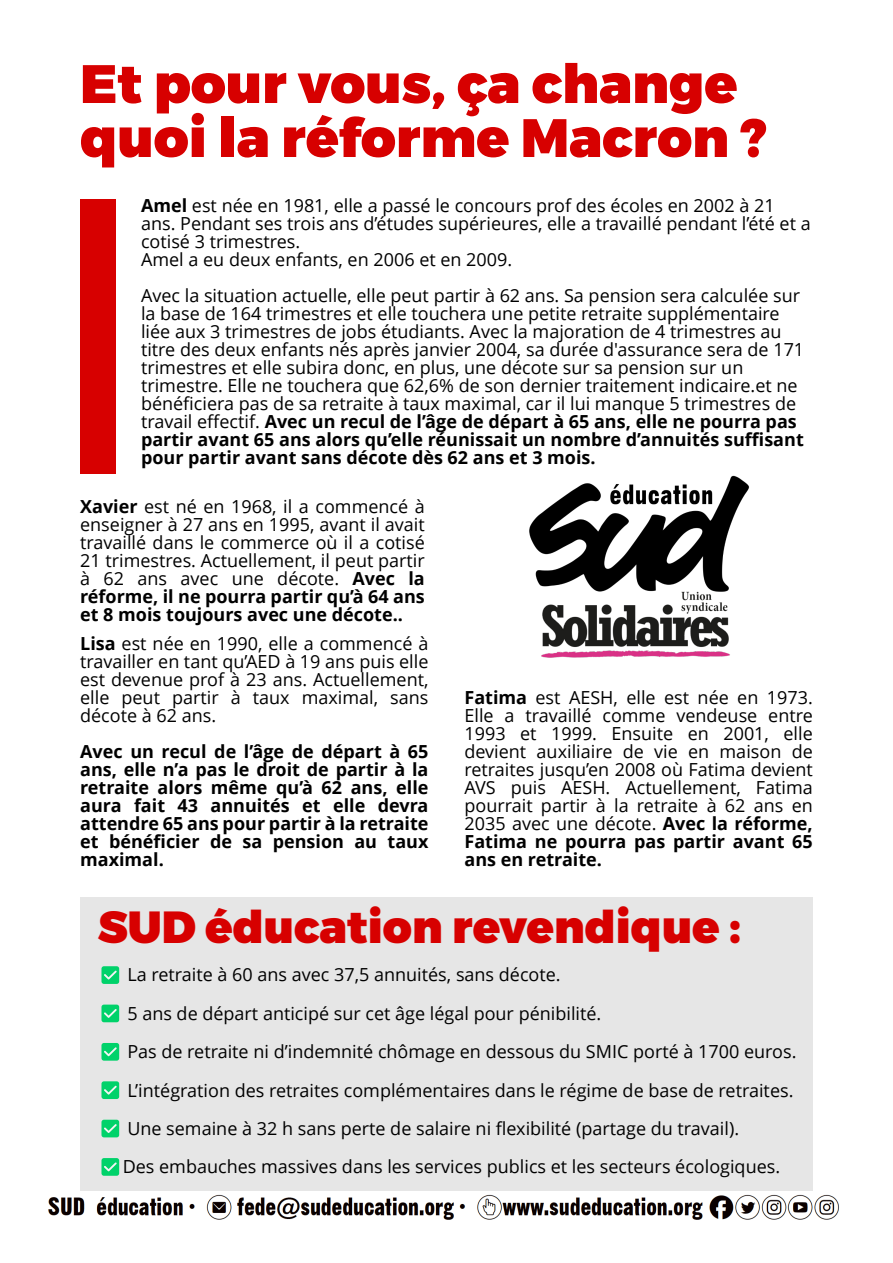
<style>
.page{position:relative;width:893px;height:1263px;background:#fff}
.page>*{position:absolute;margin:0;border:0;box-sizing:border-box;transform-origin:0 0}
.t1{font:900 54px/54px "Montserrat";color:#d70000}
.t2{font:900 45px "Montserrat";color:#d70000}
.t3{font:18px/18px "Open Sans";color:#000;text-align:justify}
.t4{font:700 18px/18px "Open Sans";color:#000;text-align:justify}
.s1{font-weight:700}
</style>
<div class="page">
<img style="left:48px;top:1190px;width:792px;height:30px">
<img style="left:529px;top:475px;width:220px;height:183px">
<div style="left:80px;top:897px;width:733px;height:293px;background:#e6e6e6"></div>
<svg style="left:101px;top:966px;width:18px;height:18px"></svg>
<svg style="left:101px;top:1004px;width:18px;height:18px"></svg>
<svg style="left:101px;top:1043px;width:18px;height:18px"></svg>
<svg style="left:101px;top:1081px;width:18px;height:18px"></svg>
<svg style="left:101px;top:1120px;width:18px;height:17px"></svg>
<svg style="left:101px;top:1158px;width:18px;height:18px"></svg>
<div style="left:80px;top:199px;width:36px;height:275px;background:#d70000"></div>
<h1 class="t1" style="left:80px;top:57px;width:688px">Et pour vous, ça change quoi la réforme Macron ?</h1>
<p class="t3" style="left:141px;top:199px;width:671px;text-align:left"><span class="s1">Amel</span> est née en 1981, elle a passé le concours prof des écoles en 2002 à 21 ans. Pendant ses trois ans d’études supérieures, elle a travaillé pendant l’été et a cotisé 3 trimestres.<br>Amel a eu deux enfants, en 2006 et en 2009.</p>
<p class="t3" style="left:141px;top:289px;width:665px;text-align:left">Avec la situation actuelle, elle peut partir à 62 ans. Sa pension sera calculée sur la base de 164 trimestres et elle touchera une petite retraite supplémentaire liée aux 3 trimestres de jobs étudiants. Avec la majoration de 4 trimestres au titre des deux enfants nés après janvier 2004, sa durée d'assurance sera de 171 trimestres et elle subira donc, en plus, une décote sur sa pension sur un trimestre. Elle ne touchera que 62,6% de son dernier traitement indicaire.et ne bénéficiera pas de sa retraite à taux maximal, car il lui manque 5 trimestres de travail effectif. <span class="s1">Avec un recul de l’âge de départ à 65 ans, elle ne pourra pas partir avant 65 ans alors qu’elle réunissait un nombre d’annuités suffisant pour partir avant sans décote dès 62 ans et 3 mois.</span></p>
<p class="t3" style="left:80px;top:499px;width:346px"><span class="s1">Xavier</span> est né en 1968, il a commencé à enseigner à 27 ans en 1995, avant il avait travaillé dans le commerce où il a cotisé 21 trimestres. Actuellement, il peut partir à 62 ans avec une décote. <span class="s1">Avec la réforme, il ne pourra partir qu’à 64 ans et 8 mois toujours avec une décote..</span></p>
<p class="t3" style="left:80px;top:637px;width:350px"><span class="s1">Lisa</span> est née en 1990, elle a commencé à travailler en tant qu’AED à 19 ans puis elle est devenue prof à 23 ans. Actuellement, elle peut partir à taux maximal, sans décote à 62 ans.</p>
<p class="t4" style="left:80px;top:745px;width:350px">Avec un recul de l’âge de départ à 65 ans, elle n’a pas le droit de partir à la retraite alors même qu’à 62 ans, elle aura fait 43 annuités et elle devra attendre 65 ans pour partir à la retraite et bénéficier de sa pension au taux maximal.</p>
<p class="t3" style="left:464px;top:691px;width:350px"><span class="s1">Fatima</span> est AESH, elle est née en 1973.<br>Elle a travaillé comme vendeuse entre 1993 et 1999. Ensuite en 2001, elle devient auxiliaire de vie en maison de retraites jusqu’en 2008 où Fatima devient AVS puis AESH. Actuellement, Fatima pourrait partir à la retraite à 62 ans en 2035 avec une décote. <span class="s1">Avec la réforme, Fatima ne pourra pas partir avant 65 ans en retraite.</span></p>
<h2 class="t2" style="left:98px;top:899px;width:645px">SUD éducation revendique :</h2>
<p class="t3" style="left:123px;top:957px;width:675px;line-height:38.4px;text-align:left">La retraite à 60 ans avec 37,5 annuités, sans décote.<br>5 ans de départ anticipé sur cet âge légal pour pénibilité.<br>Pas de retraite ni d’indemnité chômage en dessous du SMIC porté à 1700 euros.<br>L’intégration des retraites complémentaires dans le régime de base de retraites.<br>Une semaine à 32 h sans perte de salaire ni flexibilité (partage du travail).<br>Des embauches massives dans les services publics et les secteurs écologiques.</p>
</div>
